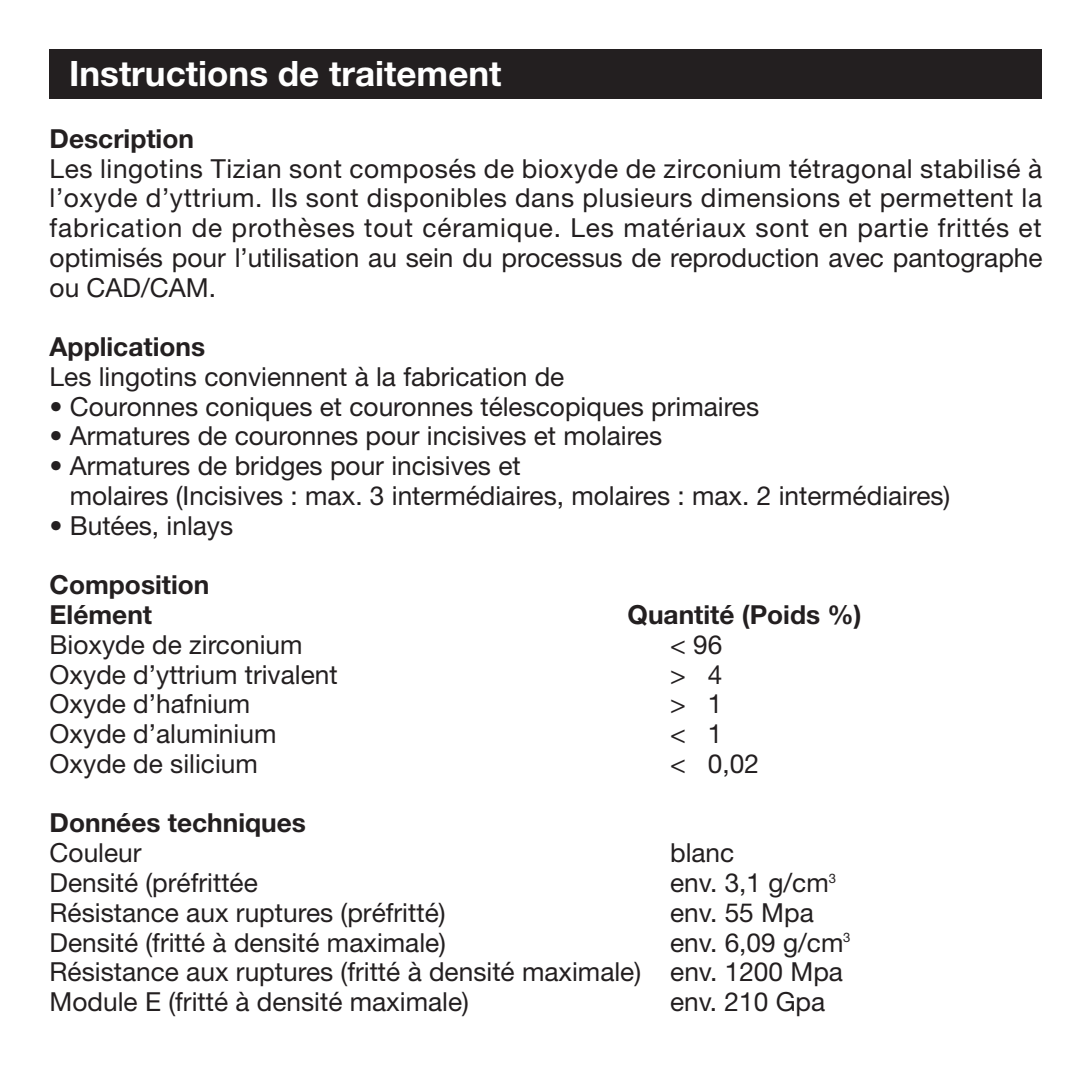
<style>
.page{position:relative;width:1092px;height:1092px;background:#fff}
.page>*{position:absolute;margin:0;border:0;box-sizing:border-box;transform-origin:0 0}
.t1{font:700 35px "Helvetica Neue";color:#fff}
.t2{font:26.25px/29.8px "Helvetica Neue";color:#231f20}
.t3{font:700 26.25px/29.8px "Helvetica Neue";color:#231f20}
</style>
<div class="page">
<div style="left:50px;top:50px;width:992px;height:49px;background:#231f20"></div>
<h1 class="t1" style="left:69px;top:61px;width:434px">Instructions de traitement</h1>
<p class="t3" style="left:50px;top:126px;width:146px">Description</p>
<p class="t2" style="left:50px;top:156px;width:994px;text-align:justify">Les lingotins Tizian sont composés de bioxyde de zirconium tétragonal stabilisé à l’oxyde d’yttrium. Ils sont disponibles dans plusieurs dimensions et permettent la fabrication de prothèses tout céramique. Les matériaux sont en partie frittés et optimisés pour l’utilisation au sein du processus de reproduction avec pantographe ou CAD/CAM.</p>
<p class="t3" style="left:50px;top:334px;width:157px">Applications</p>
<p class="t2" style="left:50px;top:364px;width:516px">Les lingotins conviennent à la fabrication de</p>
<p class="t2" style="left:50px;top:394px;width:711px">• Couronnes coniques et couronnes télescopiques primaires</p>
<p class="t2" style="left:50px;top:424px;width:614px">• Armatures de couronnes pour incisives et molaires</p>
<p class="t2" style="left:70px;top:453px;width:882px;text-indent:-20px">• Armatures de bridges pour incisives et<br>molaires (Incisives : max. 3 intermédiaires, molaires : max. 2 intermédiaires)</p>
<p class="t2" style="left:50px;top:513px;width:185px">• Butées, inlays</p>
<p class="t3" style="left:50px;top:572px;width:161px">Composition<br>Elément</p>
<p class="t3" style="left:627px;top:602px;width:235px">Quantité (Poids %)</p>
<p class="t2" style="left:50px;top:632px;width:254px">Bioxyde de zirconium</p>
<p class="t2" style="left:670px;top:632px;width:54px">&lt; 96</p>
<p class="t2" style="left:50px;top:662px;width:289px">Oxyde d’yttrium trivalent</p>
<p class="t2" style="left:670px;top:662px;width:54px">&gt; 4</p>
<p class="t2" style="left:50px;top:691px;width:202px">Oxyde d’hafnium</p>
<p class="t2" style="left:670px;top:691px;width:54px">&gt; 1</p>
<p class="t2" style="left:50px;top:721px;width:228px">Oxyde d’aluminium</p>
<p class="t2" style="left:670px;top:721px;width:54px">&lt; 1</p>
<p class="t2" style="left:50px;top:751px;width:210px">Oxyde de silicium</p>
<p class="t2" style="left:670px;top:751px;width:90px">&lt; 0,02</p>
<p class="t3" style="left:50px;top:810px;width:258px">Données techniques</p>
<p class="t2" style="left:50px;top:840px;width:93px">Couleur</p>
<p class="t2" style="left:670px;top:840px;width:66px">blanc</p>
<p class="t2" style="left:50px;top:870px;width:210px">Densité (préfrittée</p>
<p class="t2" style="left:670px;top:870px;width:167px">env. 3,1 g/cm<sup>3</sup></p>
<p class="t2" style="left:50px;top:900px;width:397px">Résistance aux ruptures (préfritté)</p>
<p class="t2" style="left:670px;top:900px;width:145px">env. 55 Mpa</p>
<p class="t2" style="left:50px;top:929px;width:398px">Densité (fritté à densité maximale)</p>
<p class="t2" style="left:50px;top:929px;width:802px;text-indent:620px">env. 6,09 g/cm<sup>3<br></sup>Résistance aux ruptures (fritté à densité maximale) env. 1200 Mpa<br>Module E (fritté à densité maximale)</p>
<p class="t2" style="left:670px;top:989px;width:157px">env. 210 Gpa</p>
</div>
